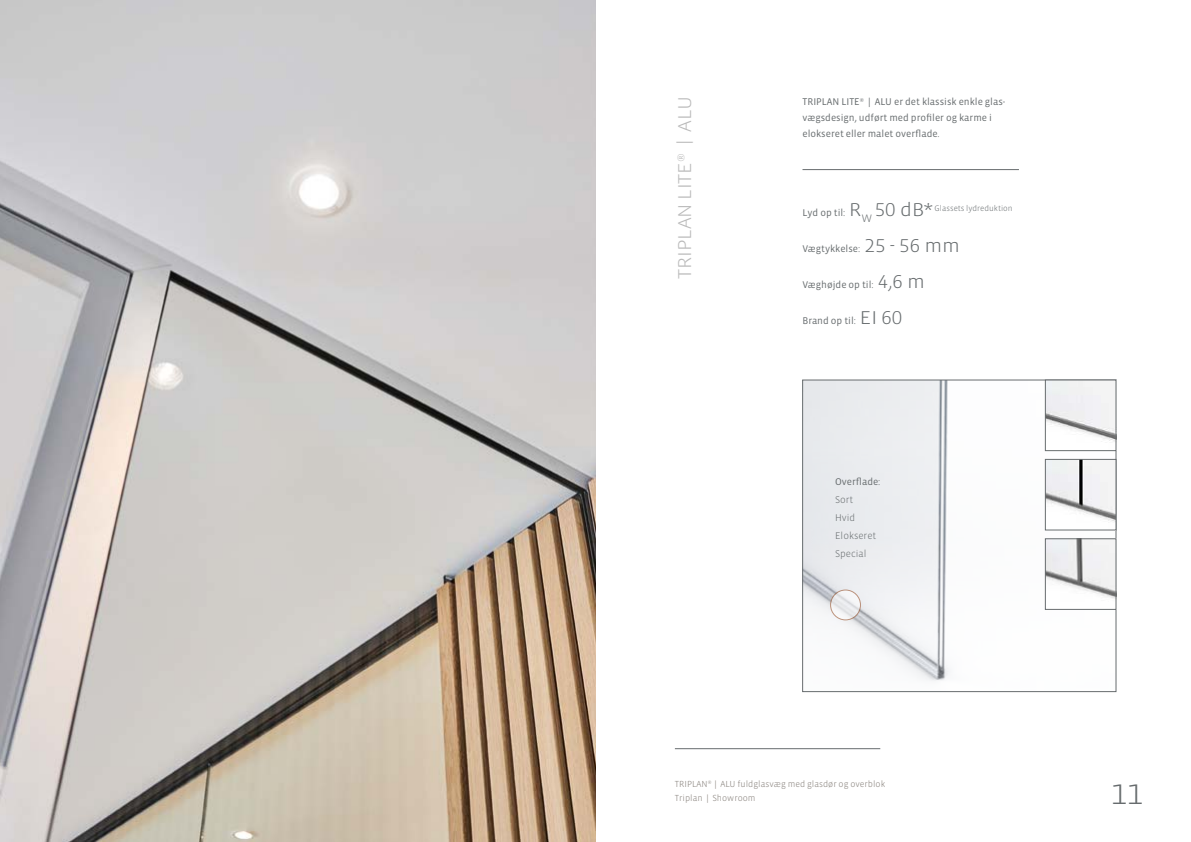
<style>
.page{position:relative;width:1191px;height:842px;background:#fff}
.page>*{position:absolute;margin:0;border:0;box-sizing:border-box;transform-origin:0 0}
.t1{font:300 29px "Vista Sans OT";color:#676c6e;scale:1.1 1}
.t2{font:300 19px "Vista Sans OT";letter-spacing:-.005em;color:#b9b9b9;scale:1.1 1}
.t3{font:10px/16px "Vista Sans OT";color:#676c6e}
.t4{font:300 10px/18px "Vista Sans OT";color:#676c6e}
.t5{font:300 9px/14px "Vista Sans OT";color:#847e78}
.t6{font:300 8.2px "Vista Sans OT";color:#676c6e}
.s1{font-weight:300;font-size:19px}
.s2{font-weight:300;font-size:11.1px}
</style>
<div class="page">
<img style="left:804px;top:382px;width:310px;height:299px">
<hr style="left:802px;top:169px;width:217px;height:1px;background:#676c6e">
<hr style="left:675px;top:748px;width:205px;height:1px;background:#676c6e">
<img style="left:0;top:0;width:595px;height:842px">
<svg style="left:830px;top:590px;width:30px;height:30px"></svg>
<div style="left:830px;top:590px;width:31px;height:30px;border:1px solid #99542d;border-radius:50%"></div>
<img style="left:1047px;top:461px;width:67px;height:67px">
<div style="left:1045px;top:459px;width:71px;height:71px;border:1px solid #676c6e"></div>
<img style="left:1047px;top:382px;width:67px;height:67px">
<div style="left:1045px;top:380px;width:71px;height:71px;border:1px solid #676c6e"></div>
<img style="left:1047px;top:541px;width:67px;height:66px">
<div style="left:1045px;top:539px;width:71px;height:70px;border:1px solid #676c6e"></div>
<h2 class="t2" style="left:675px;top:279px;width:168px;rotate:-90deg">TRIPLAN LITE<sup>®</sup> | ALU</h2>
<p class="t3" style="left:802px;top:94px;width:204px">TRIPLAN LITE<sup>®</sup> | ALU er det klassisk enkle glas&shy;vægsdesign, udført med profiler og karme i elokseret eller malet overflade.</p>
<p class="t3" style="left:802px;top:205px;width:132px">Lyd op til: <span class="s1">R</span><span class="s2">W</span> <span class="s1">50 dB*</span></p>
<p class="t6" style="left:934px;top:204px;width:80px">Glassets lydreduktion</p>
<p class="t3" style="left:802px;top:241px;width:159px">Vægtykkelse: <span class="s1">25 - 56 mm</span></p>
<p class="t3" style="left:802px;top:277px;width:124px">Væghøjde op til: <span class="s1">4,6 m</span></p>
<p class="t3" style="left:802px;top:313px;width:101px">Brand op til: <span class="s1">EI 60</span></p>
<p class="t3" style="left:835px;top:474px;width:47px">Overflade:</p>
<p class="t4" style="left:835px;top:491px;width:43px">Sort<br>Hvid<br>Elokseret<br>Special</p>
<p class="t5" style="left:675px;top:777px;width:212px">TRIPLAN<sup>®</sup> | ALU fuldglasvæg med glasdør og overblok<br>Triplan | Showroom</p>
<h1 class="t1" style="left:1110px;top:780px;width:31px">11</h1>
</div>
